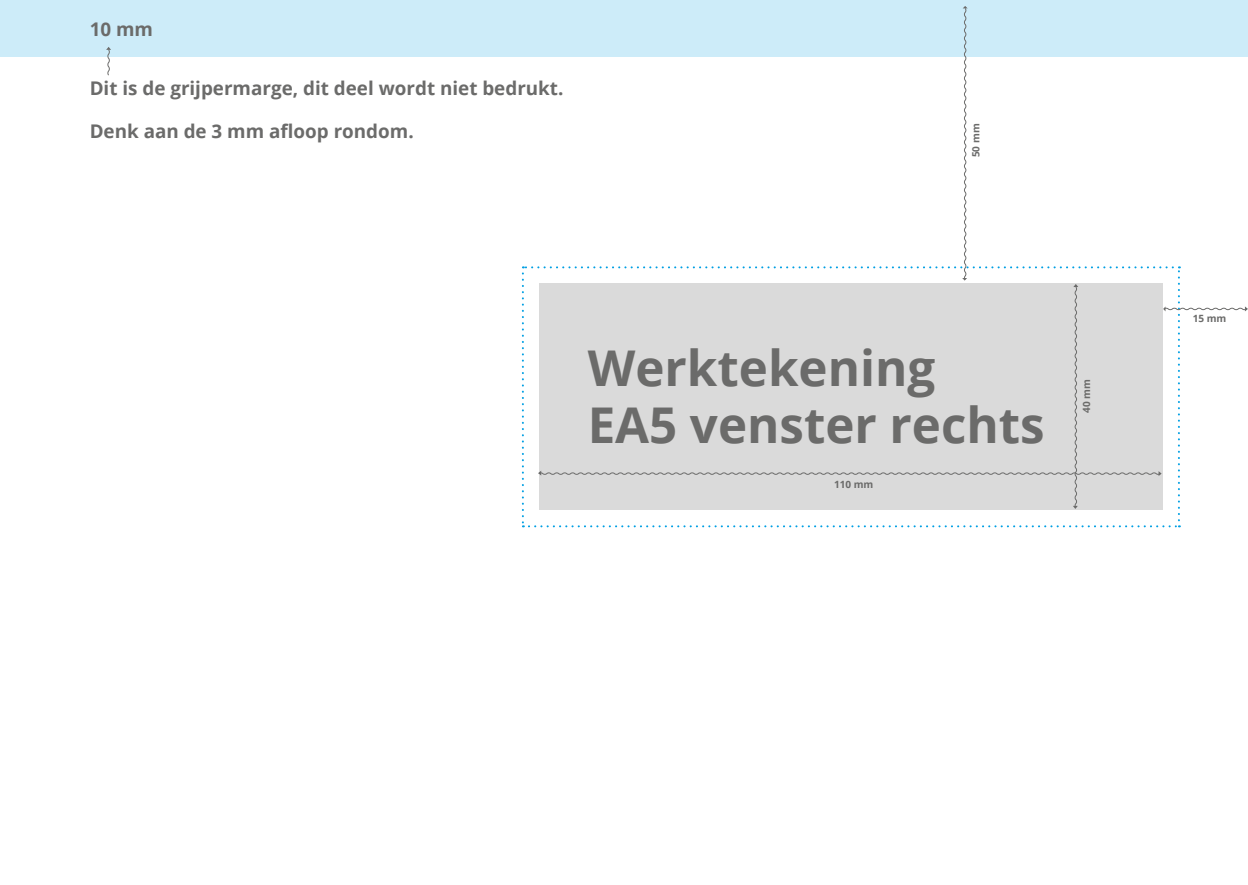
<style>
.page{position:relative;width:1248px;height:885px;background:#fff}
.page>*{position:absolute;margin:0;border:0;box-sizing:border-box;transform-origin:0 0}
.t1{font:700 49.2px "Open Sans";color:#6b6b6a}
.t2{font:700 18.8px "Open Sans";color:#6b6b6a}
.t3{font:700 10px "Open Sans";color:#6b6b6a}
</style>
<div class="page">
<div style="left:0;top:0;width:1247px;height:57px;background:#cdecf9"></div>
<svg style="left:522px;top:6px;width:725px;height:521px"></svg>
<svg style="left:106px;top:47px;width:5px;height:29px"></svg>
<p class="t2" style="left:90px;top:16px;width:65px">10 mm</p>
<p class="t2" style="left:90px;top:75px;width:475px">Dit is de grijpermarge, dit deel wordt niet bedrukt.</p>
<p class="t2" style="left:90px;top:118px;width:325px">Denk aan de 3 mm afloop rondom.</p>
<p class="t3" style="left:968px;top:157px;width:35px;rotate:-90deg">50 mm</p>
<h1 class="t1" style="left:587px;top:333px;width:349px">Werktekening</h1>
<h1 class="t1" style="left:587px;top:390px;width:458px">EA5 venster rechts</h1>
<p class="t3" style="left:834px;top:477px;width:41px">110 mm</p>
<p class="t3" style="left:1079px;top:413px;width:35px;rotate:-90deg">40 mm</p>
<p class="t3" style="left:1192px;top:311px;width:35px">15 mm</p>
</div>
